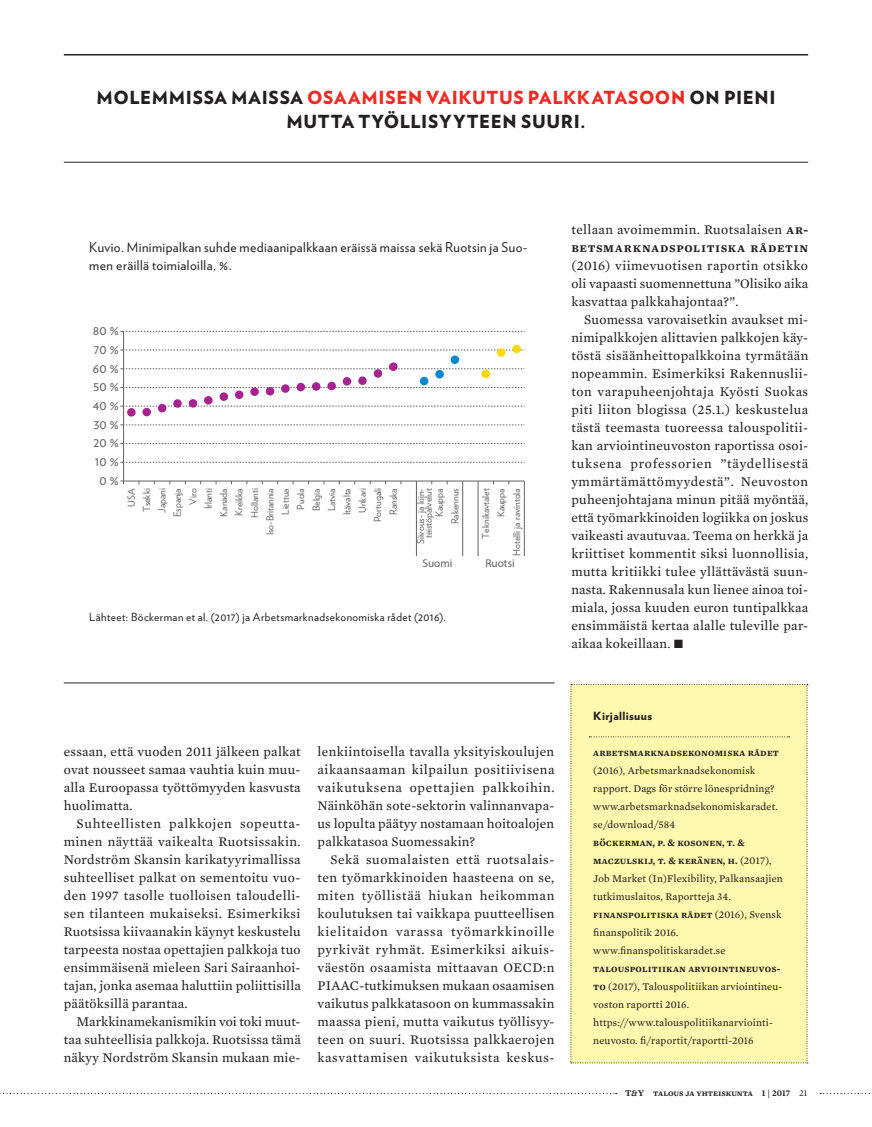
<style>
.page{position:relative;width:872px;height:1127px;background:#fff}
.page>*{position:absolute;margin:0;border:0;box-sizing:border-box;transform-origin:0 0}
.Nosto_outside{font:900 18px/24px "Verlag";letter-spacing:.035em;color:#231f20;text-align:center}
.Leipis_indent{font:13.5px/18px "Mercury Text G2";letter-spacing:.02em;color:#231f20;text-align:justify}
.Otsikko_kuviot___tau{font:13.5px/18px "Verlag";letter-spacing:.03em;color:#231f20}
.t1{font:13.5px "Verlag";color:#636366}
.Kuviot___taulukot_lä{font:11.25px "Verlag";letter-spacing:.04em;color:#231f20}
.Otsikko_viitteet___k{font:900 11.25px "Verlag";letter-spacing:.03em;color:#231f20}
.t2{font:11.25px "Myriad Pro";color:#636366}
.Kirjallisuus___viitt{font:10.5px/18px "Mercury Text G2";letter-spacing:.015em;color:#231f20}
.Kirjallisuus_ei_tavu{font:10.5px/18px "Mercury Text G2";letter-spacing:.015em;color:#231f20}
.Kirjallisuus___viitt-2{font:600 10.5px "Mercury Text G2";letter-spacing:.015em;color:#231f20}
.t3{font:9.75px/15.5px "Verlag";color:#636366;text-align:right}
.t4{font:600 9px "Mercury Text G2";color:#231f20}
.s1{color:#ee2a23}
.s2{font-weight:600}
.s3{font-style:italic}
.s4{font-family:"Mercury Text G1";font-weight:400}
</style>
<div class="page">
<hr style="left:64px;top:54px;width:744px;height:1px;background:#231f20">
<hr style="left:64px;top:162px;width:744px;height:1px;background:#231f20">
<svg style="left:0;top:1093px;width:617px;height:1px"></svg>
<svg style="left:820px;top:1093px;width:50px;height:1px"></svg>
<hr style="left:123px;top:331px;width:1px;height:150px;background:#636366">
<svg style="left:120px;top:331px;width:404px;height:1px"></svg>
<svg style="left:120px;top:350px;width:404px;height:1px"></svg>
<svg style="left:120px;top:368px;width:404px;height:1px"></svg>
<svg style="left:120px;top:387px;width:404px;height:1px"></svg>
<svg style="left:120px;top:406px;width:404px;height:1px"></svg>
<svg style="left:120px;top:425px;width:404px;height:1px"></svg>
<svg style="left:120px;top:443px;width:404px;height:1px"></svg>
<svg style="left:120px;top:462px;width:404px;height:1px"></svg>
<hr style="left:124px;top:481px;width:400px;height:1px;background:#636366">
<hr style="left:416px;top:481px;width:1px;height:75px;background:#636366">
<hr style="left:462px;top:481px;width:1px;height:75px;background:#636366">
<hr style="left:478px;top:481px;width:1px;height:75px;background:#636366">
<hr style="left:524px;top:481px;width:1px;height:75px;background:#636366">
<div style="left:127px;top:408px;width:9px;height:9px;background:#a6228e;border-radius:50%"></div>
<div style="left:142px;top:408px;width:9px;height:8px;background:#a6228e;border-radius:50%"></div>
<div style="left:158px;top:404px;width:8px;height:8px;background:#a6228e;border-radius:50%"></div>
<div style="left:173px;top:399px;width:9px;height:9px;background:#a6228e;border-radius:50%"></div>
<div style="left:189px;top:399px;width:8px;height:9px;background:#a6228e;border-radius:50%"></div>
<div style="left:204px;top:396px;width:8px;height:8px;background:#a6228e;border-radius:50%"></div>
<div style="left:219px;top:392px;width:9px;height:9px;background:#a6228e;border-radius:50%"></div>
<div style="left:235px;top:390px;width:8px;height:9px;background:#a6228e;border-radius:50%"></div>
<div style="left:250px;top:387px;width:9px;height:9px;background:#a6228e;border-radius:50%"></div>
<div style="left:266px;top:387px;width:8px;height:8px;background:#a6228e;border-radius:50%"></div>
<div style="left:281px;top:384px;width:9px;height:9px;background:#a6228e;border-radius:50%"></div>
<div style="left:297px;top:383px;width:8px;height:8px;background:#a6228e;border-radius:50%"></div>
<div style="left:312px;top:382px;width:8px;height:9px;background:#a6228e;border-radius:50%"></div>
<div style="left:327px;top:382px;width:9px;height:8px;background:#a6228e;border-radius:50%"></div>
<div style="left:343px;top:377px;width:8px;height:9px;background:#a6228e;border-radius:50%"></div>
<div style="left:358px;top:376px;width:9px;height:9px;background:#a6228e;border-radius:50%"></div>
<div style="left:374px;top:369px;width:8px;height:9px;background:#a6228e;border-radius:50%"></div>
<div style="left:389px;top:362px;width:8px;height:9px;background:#a6228e;border-radius:50%"></div>
<div style="left:420px;top:377px;width:8px;height:8px;background:#0087cd;border-radius:50%"></div>
<div style="left:435px;top:370px;width:9px;height:8px;background:#0087cd;border-radius:50%"></div>
<div style="left:450px;top:355px;width:9px;height:9px;background:#0087cd;border-radius:50%"></div>
<div style="left:481px;top:370px;width:9px;height:8px;background:#f6d90a;border-radius:50%"></div>
<div style="left:497px;top:348px;width:8px;height:9px;background:#f6d90a;border-radius:50%"></div>
<div style="left:512px;top:345px;width:9px;height:8px;background:#f6d90a;border-radius:50%"></div>
<div style="left:570px;top:684px;width:238px;height:379px;background:#fff8ae"></div>
<hr style="left:64px;top:682px;width:490px;height:1px;background:#231f20">
<p class="Nosto_outside" style="left:96px;top:84px;width:680px">MOLEMMISSA MAISSA <span class="s1">OSAAMISEN VAIKUTUS PALKKATASOON</span> ON PIENI<br>MUTTA TYÖLLISYYTEEN SUURI.</p>
<p class="Otsikko_kuviot___tau" style="left:89px;top:237px;width:439px">Kuvio. Minimipalkan suhde mediaanipalkkaan eräissä maissa sekä Ruotsin ja Suo&shy;men eräillä toimialoilla, %.</p>
<p class="t1" style="left:93px;top:320px;width:27px">80 %</p>
<p class="t1" style="left:94px;top:339px;width:26px">70 %</p>
<p class="t1" style="left:93px;top:358px;width:27px">60 %</p>
<p class="t1" style="left:93px;top:376px;width:27px">50 %</p>
<p class="t1" style="left:93px;top:395px;width:27px">40 %</p>
<p class="t1" style="left:94px;top:414px;width:26px">30 %</p>
<p class="t1" style="left:94px;top:432px;width:27px">20 %</p>
<p class="t1" style="left:95px;top:451px;width:25px">10 %</p>
<p class="t1" style="left:99px;top:470px;width:21px">0 %</p>
<p class="t3" style="left:123px;top:535px;width:49px;rotate:-90deg">USA<br>Tsekki<br>Japani<br>Espanja<br>Viro<br>Irlanti<br>Kanada<br>Kreikka<br>Hollanti<br>Iso-Britannia<br>Liettua<br>Puola<br>Belgia<br>Latvia<br>Itävalta<br>Unkari<br>Portugali<br>Ranska</p>
<p class="t3" style="left:416px;top:544px;width:57px;line-height:7.6px;rotate:-90deg">Siivous- ja kiin&shy;teistöpalvelut</p>
<p class="t3" style="left:431px;top:524px;width:38px;rotate:-90deg">Kauppa<br>Rakennus</p>
<p class="t3" style="left:477px;top:556px;width:69px;rotate:-90deg">Teknikavtalet<br>Kauppa<br>Hotelli ja ravintola</p>
<p class="t2" style="left:422px;top:556px;width:31px">Suomi</p>
<p class="t2" style="left:485px;top:556px;width:31px">Ruotsi</p>
<p class="Kuviot___taulukot_lä" style="left:89px;top:608px;width:358px">Lähteet: Böckerman et al. (2017) ja Arbetsmarknadsekonomiska rådet (2016).</p>
<p class="Leipis_indent" style="left:571px;top:220px;width:238px">tellaan avoimemmin. Ruotsalaisen <span class="s2">Ar&shy;betsmarknadspolitiska rådetin </span>(2016) viimevuotisen raportin otsikko oli vapaasti suomennettuna ”Olisiko aika kasvattaa palkkahajontaa?”.</p>
<p class="Leipis_indent" style="left:571px;top:310px;width:238px;text-indent:13px">Suomessa varovaisetkin avaukset mi&shy;nimipalkkojen alittavien palkkojen käy&shy;töstä sisäänheittopalkkoina tyrmätään nopeammin. Esimerkiksi Rakennuslii&shy;ton varapuheenjohtaja Kyösti Suokas piti liiton blogissa (25.1.) keskustelua tästä teemasta tuoreessa talouspolitii&shy;kan arviointineuvoston raportissa osoi&shy;tuksena professorien ”täydellisestä ymmärtämättömyydestä”. Neuvoston puheenjohtajana minun pitää myöntää, että työmarkkinoiden logiikka on joskus vaikeasti avautuvaa. Teema on herkkä ja kriittiset kommentit siksi luonnollisia, mutta kritiikki tulee yllättävästä suun&shy;nasta. Rakennusala kun lienee ainoa toi&shy;miala, jossa kuuden euron tuntipalkkaa ensimmäistä kertaa alalle tuleville par&shy;aikaa kokeillaan. •</p>
<p class="Leipis_indent" style="left:64px;top:742px;width:238px">essaan, että vuoden 2011 jälkeen palkat ovat nousseet samaa vauhtia kuin muu&shy;alla Euroopassa työttömyyden kasvusta huolimatta.</p>
<p class="Leipis_indent" style="left:64px;top:814px;width:238px;text-indent:13px">Suhteellisten palkkojen sopeutta&shy;minen näyttää vaikealta Ruotsissakin.<br>Nordström Skansin karikatyyrimallissa suhteelliset palkat on sementoitu vuo&shy;den 1997 tasolle tuolloisen taloudelli&shy;sen tilanteen mukaiseksi. Esimerkiksi Ruotsissa kiivaanakin käynyt keskustelu tarpeesta nostaa opettajien palkkoja tuo ensimmäisenä mieleen Sari Sairaanhoi&shy;tajan, jonka asemaa haluttiin poliittisilla päätöksillä parantaa.</p>
<p class="Leipis_indent" style="left:64px;top:1012px;width:238px;text-indent:13px">Markkinamekanismikin voi toki muut&shy;taa suhteellisia palkkoja. Ruotsissa tämä näkyy Nordström Skansin mukaan mie-</p>
<p class="Leipis_indent" style="left:317px;top:742px;width:238px">lenkiintoisella tavalla yksityiskoulujen aikaansaaman kilpailun positiivisena vaikutuksena opettajien palkkoihin.<br>Näinköhän sote-sektorin valinnanvapa&shy;us lopulta päätyy nostamaan hoitoalojen palkkatasoa Suomessakin?</p>
<p class="Leipis_indent" style="left:317px;top:850px;width:238px;text-indent:13px">Sekä suomalaisten että ruotsalais&shy;ten työmarkkinoiden haasteena on se, miten työllistää hiukan heikomman koulutuksen tai vaikkapa puutteellisen kielitaidon varassa työmarkkinoille pyrkivät ryhmät. Esimerkiksi aikuis&shy;väestön osaamista mittaavan OECD:n PIAAC-tutkimuksen mukaan osaamisen vaikutus palkkatasoon on kummassakin maassa pieni, mutta vaikutus työllisyy&shy;teen on suuri. Ruotsissa palkkaerojen kasvattamisen vaikutuksista keskus-</p>
<p class="Otsikko_viitteet___k" style="left:593px;top:707px;width:60px">Kirjallisuus</p>
<p class="Kirjallisuus_ei_tavu" style="left:593px;top:743px;width:187px"><span class="s2">Arbetsmarknadsekonomiska rådet </span>(2016), Arbetsmarknadsekonomisk rapport. Dags för större lönespridning?</p>
<p class="Kirjallisuus___viitt" style="left:593px;top:797px;width:186px">www.arbetsmarknadsekonomiskaradet. se/download/584</p>
<p class="Kirjallisuus___viitt-2" style="left:593px;top:835px;width:153px">Böckerman, P. &amp; Kosonen, T. &amp;</p>
<p class="Kirjallisuus___viitt" style="left:593px;top:851px;width:191px"><span class="s2">Maczulskij, T. &amp; Keränen, H.</span> (2017),<br>Job Market (In)Flexibility, Palkansaajien tutkimuslaitos, Raportteja 34.</p>
<p class="Kirjallisuus___viitt" style="left:593px;top:905px;width:190px"><span class="s2">Finanspolitiska rådet</span> (2016), Svensk finanspolitik 2016.</p>
<p class="Kirjallisuus___viitt" style="left:593px;top:941px;width:134px">www.finanspolitiskaradet.se</p>
<p class="Kirjallisuus___viitt" style="left:593px;top:959px;width:191px"><span class="s2">Talouspolitiikan arviointineuvos&shy;to</span> (2017), Talouspolitiikan arviointineu&shy;voston raportti 2016.</p>
<p class="Kirjallisuus___viitt" style="left:593px;top:1013px;width:181px">https://www.talouspolitiikanarviointi&shy;neuvosto. fi/raportit/raportti-2016</p>
<p class="t4" style="left:625px;top:1086px;width:183px">T<span class="s3">&amp;</span>Y talous ja yhteiskunta 1 | 2017 <span class="s4">21</span></p>
</div>
